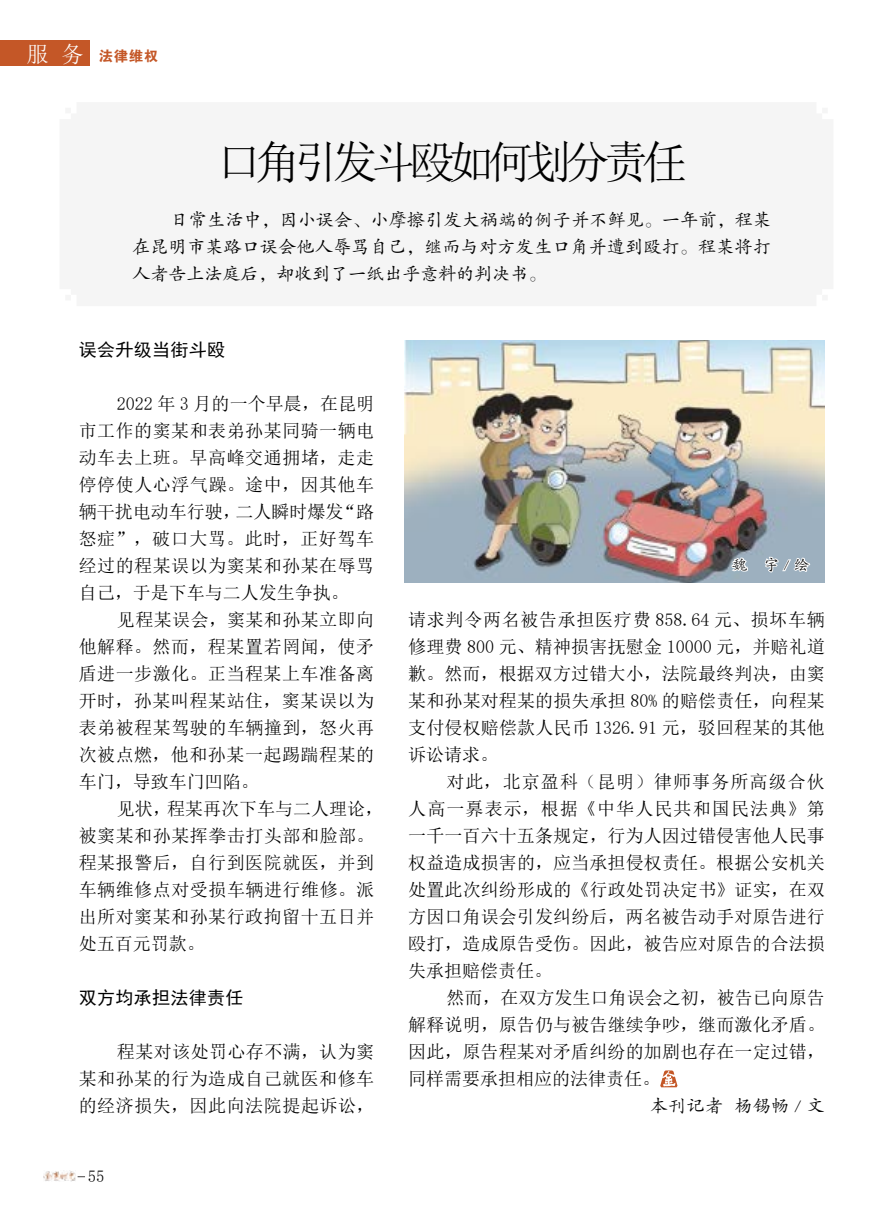
<style>
.page{position:relative;width:893px;height:1212px;background:#fff}
.page>*{position:absolute;margin:0;border:0;box-sizing:border-box;transform-origin:0 0}
.t1{font:45px "Sim Sun";letter-spacing:-.14em;color:#000}
.t2{font:18px/27px "Sim Sun";letter-spacing:.01em;color:#000;text-align:justify}
.t3{font:18px/27px "FZKTK GBK1 0";letter-spacing:.015em;color:#000;text-align:justify}
.t4{font:18px/27px "Sim Sun";letter-spacing:.03em;color:#000}
.t5{font:18px "Sim Hei";letter-spacing:.02em;color:#000}
.t6{font:16.5px "Sim Sun";color:#000}
.t7{font:15px "FZKTK GBK1 0";color:#000}
.t8{font:14.4px "FZDHTK GBK1 0";color:#c45727}
.s1{font-family:"Sim Sun";font-size:22.35px;color:#fff}
</style>
<div class="page">
<img style="left:44px;top:1170px;width:32px;height:11px">
<div style="left:0;top:40px;width:90px;height:26px;background:#c45727"></div>
<svg style="left:660px;top:1070px;width:17px;height:17px"></svg>
<img style="left:404px;top:340px;width:421px;height:243px">
<svg style="left:730px;top:527px;width:19px;height:46px"></svg>
<svg style="left:764px;top:556px;width:47px;height:18px"></svg>
<p class="t8" style="left:26px;top:48px;width:133px"><span class="s1">服 务</span> 法律维权</p>
<h1 class="t1" style="left:216px;top:139px;width:472px">口角引发斗殴如何划分责任</h1>
<p class="t3" style="left:132px;top:206px;width:640px;text-indent:38px">日常生活中，因小误会、小摩擦引发大祸端的例子并不鲜见。一年前，程某在昆明市某路口误会他人辱骂自己，继而与对方发生口角并遭到殴打。程某将打人者告上法庭后，却收到了一纸出乎意料的判决书。</p>
<p class="t5" style="left:79px;top:340px;width:148px">误会升级当街斗殴</p>
<p class="t2" style="left:79px;top:390px;width:297px;text-indent:38px">2022 年 3 月的一个早晨，在昆明市工作的窦某和表弟孙某同骑一辆电动车去上班。早高峰交通拥堵，走走停停使人心浮气躁。途中，因其他车辆干扰电动车行驶，二人瞬时爆发“路怒症”，破口大骂。此时，正好驾车经过的程某误以为窦某和孙某在辱骂自己，于是下车与二人发生争执。</p>
<p class="t2" style="left:79px;top:606px;width:297px;text-indent:38px">见程某误会，窦某和孙某立即向他解释。然而，程某置若罔闻，使矛盾进一步激化。正当程某上车准备离开时，孙某叫程某站住，窦某误以为表弟被程某驾驶的车辆撞到，怒火再次被点燃，他和孙某一起踢踹程某的车门，导致车门凹陷。</p>
<p class="t4" style="left:79px;top:795px;width:306px;text-indent:38px">见状，程某再次下车与二人理论，被窦某和孙某挥拳击打头部和脸部。程某报警后，自行到医院就医，并到车辆维修点对受损车辆进行维修。派出所对窦某和孙某行政拘留十五日并处五百元罚款。</p>
<p class="t5" style="left:79px;top:988px;width:166px">双方均承担法律责任</p>
<p class="t2" style="left:79px;top:1038px;width:297px;text-indent:38px">程某对该处罚心存不满，认为窦某和孙某的行为造成自己就医和修车的经济损失，因此向法院提起诉讼，</p>
<p class="t6" style="left:88px;top:1168px;width:18px">55</p>
<p class="t7" style="left:732px;top:557px;width:78px">魏 宇/绘</p>
<p class="t2" style="left:408px;top:606px;width:418px">请求判令两名被告承担医疗费 858.64 元、损坏车辆修理费 800 元、精神损害抚慰金 10000 元，并赔礼道歉。然而，根据双方过错大小，法院最终判决，由窦某和孙某对程某的损失承担 80% 的赔偿责任，向程某支付侵权赔偿款人民币 1326.91 元，驳回程某的其他诉讼请求。</p>
<p class="t2" style="left:408px;top:768px;width:418px;text-indent:38px">对此，北京盈科（昆明）律师事务所高级合伙人高一奡表示，根据《中华人民共和国民法典》第一千一百六十五条规定，行为人因过错侵害他人民事权益造成损害的，应当承担侵权责任。根据公安机关处置此次纠纷形成的《行政处罚决定书》证实，在双方因口角误会引发纠纷后，两名被告动手对原告进行殴打，造成原告受伤。因此，被告应对原告的合法损失承担赔偿责任。</p>
<p class="t2" style="left:408px;top:984px;width:418px;text-indent:38px">然而，在双方发生口角误会之初，被告已向原告解释说明，原告仍与被告继续争吵，继而激化矛盾。因此，原告程某对矛盾纠纷的加剧也存在一定过错，同样需要承担相应的法律责任。</p>
<p class="t3" style="left:650px;top:1092px;width:176px">本刊记者 杨锡畅 / 文</p>
</div>
